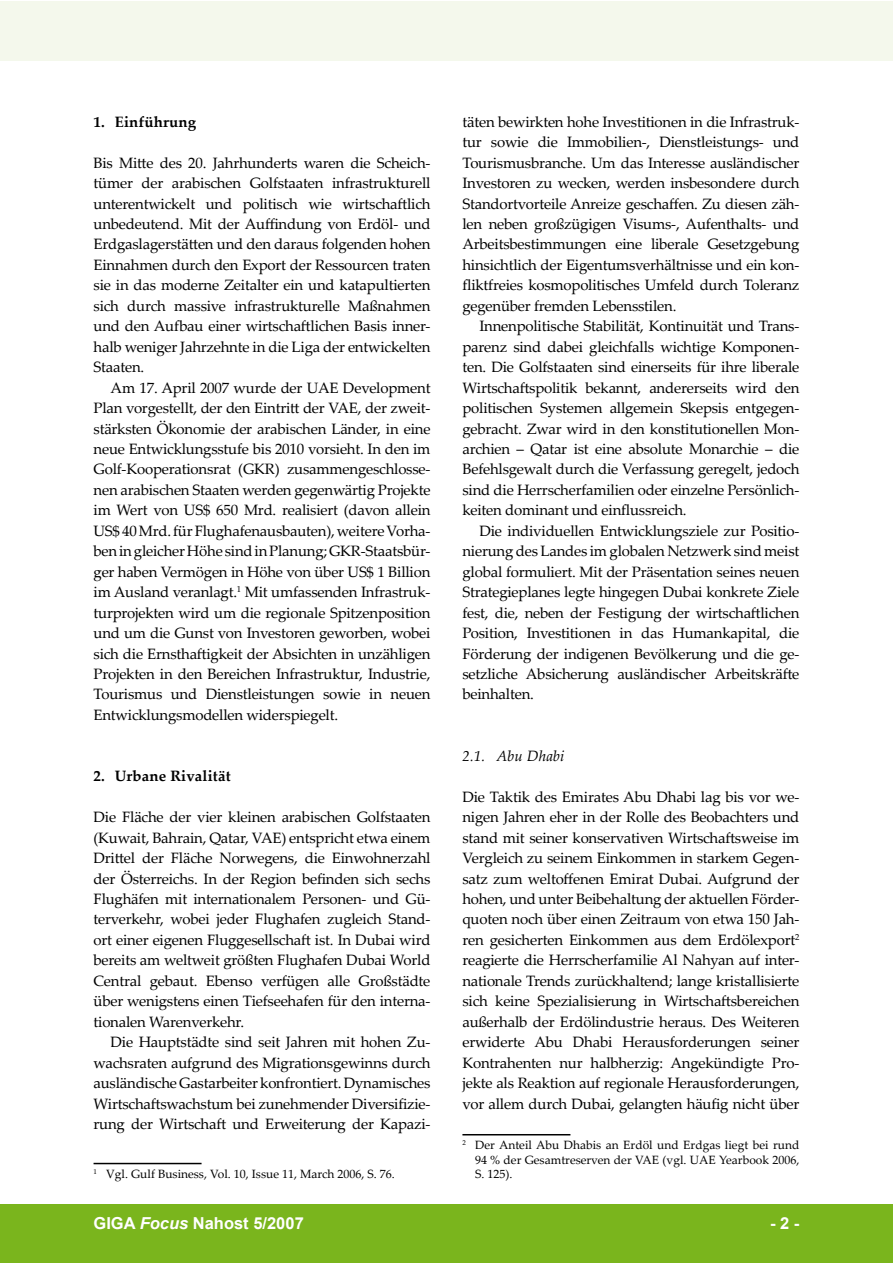
<style>
.page{position:relative;width:893px;height:1263px;background:#fff}
.page>*{position:absolute;margin:0;border:0;box-sizing:border-box;transform-origin:0 0}
.t1{font:700 16.5px "Arial";color:#fff}
.t2{font:15px/20.4px "Palatino Linotype";letter-spacing:-.015em;color:#000;text-align:justify}
.t3{font:700 15px "Palatino Linotype";letter-spacing:.01em;color:#000}
.t4{font:italic 15px "Palatino Linotype";letter-spacing:.01em;color:#000}
.t5{font:12px/14.4px "Palatino Linotype";color:#000;text-align:justify}
.s1{font-style:italic}
</style>
<div class="page">
<div style="left:0;top:1204px;width:893px;height:59px;background:#7ab51d"></div>
<div style="left:0;top:1px;width:893px;height:59px;background:#f4f8ec"></div>
<hr style="left:94px;top:1163px;width:108px;height:1px;background:#000">
<hr style="left:462px;top:1134px;width:108px;height:1px;background:#000">
<p class="t3" style="left:94px;top:111px;width:104px">1. Einführung</p>
<p class="t2" style="left:94px;top:152px;width:339px">Bis Mitte des 20. Jahrhunderts waren die Scheich&shy;tümer der arabischen Golfstaaten infrastrukturell unterentwickelt und politisch wie wirtschaftlich unbedeutend. Mit der Auffindung von Erdöl- und Erdgaslagerstätten und den daraus folgenden hohen Einnahmen durch den Export der Ressourcen traten sie in das moderne Zeitalter ein und katapultierten sich durch massive infrastrukturelle Maßnahmen und den Aufbau einer wirtschaftlichen Basis inner&shy;halb weniger Jahrzehnte in die Liga der entwickelten Staaten.</p>
<p class="t2" style="left:94px;top:377px;width:339px;text-indent:17px">Am 17. April 2007 wurde der UAE Development Plan vorgestellt, der den Eintritt der VAE, der zweit&shy;stärksten Ökonomie der arabischen Länder, in eine neue Entwicklungsstufe bis 2010 vorsieht. In den im Golf-Kooperationsrat (GKR) zusammengeschlosse&shy;nen arabischen Staaten werden gegenwärtig Projekte im Wert von US$ 650 Mrd. realisiert (davon allein US$ 40 Mrd. für Flughafenausbauten), weitere Vorha&shy;ben in gleicher Höhe sind in Planung; GKR-Staatsbür&shy;ger haben Vermögen in Höhe von über US$ 1 Billion im Ausland veranlagt. Mit umfassenden Infrastruk&shy;turprojekten wird um die regionale Spitzenposition und um die Gunst von Investoren geworben, wobei sich die Ernsthaftigkeit der Absichten in unzähligen Projekten in den Bereichen Infrastruktur, Industrie, Tourismus und Dienstleistungen sowie in neuen Entwicklungsmodellen widerspiegelt.</p>
<p class="t3" style="left:94px;top:765px;width:139px">2. Urbane Rivalität</p>
<p class="t2" style="left:94px;top:806px;width:339px">Die Fläche der vier kleinen arabischen Golfstaaten (Kuwait, Bahrain, Qatar, VAE) entspricht etwa einem Drittel der Fläche Norwegens, die Einwohnerzahl der Österreichs. In der Region befinden sich sechs Flughäfen mit internationalem Personen- und Gü&shy;terverkehr, wobei jeder Flughafen zugleich Stand&shy;ort einer eigenen Fluggesellschaft ist. In Dubai wird bereits am weltweit größten Flughafen Dubai World Central gebaut. Ebenso verfügen alle Großstädte über wenigstens einen Tiefseehafen für den interna&shy;tionalen Warenverkehr.</p>
<p class="t2" style="left:94px;top:1031px;width:338px;text-indent:17px">Die Hauptstädte sind seit Jahren mit hohen Zu&shy;wachsraten aufgrund des Migrationsgewinns durch ausländische Gastarbeiter konfrontiert. Dynamisches Wirtschaftswachstum bei zunehmender Diversifizie&shy;rung der Wirtschaft und Erweiterung der Kapazi-</p>
<p class="t5" style="left:106px;top:1166px;width:290px">Vgl. Gulf Business, Vol. 10, Issue 11, March 2006, S. 76.</p>
<p class="t2" style="left:462px;top:111px;width:338px">täten bewirkten hohe Investitionen in die Infrastruk&shy;tur sowie die Immobilien-, Dienstleistungs- und Tourismusbranche. Um das Interesse ausländischer Investoren zu wecken, werden insbesondere durch Standortvorteile Anreize geschaffen. Zu diesen zäh&shy;len neben großzügigen Visums-, Aufenthalts- und Arbeitsbestimmungen eine liberale Gesetzgebung hinsichtlich der Eigentumsverhältnisse und ein kon&shy;fliktfreies kosmopolitisches Umfeld durch Toleranz gegenüber fremden Lebensstilen.</p>
<p class="t2" style="left:462px;top:315px;width:338px;text-indent:17px">Innenpolitische Stabilität, Kontinuität und Trans&shy;parenz sind dabei gleichfalls wichtige Komponen&shy;ten. Die Golfstaaten sind einerseits für ihre liberale Wirtschaftspolitik bekannt, andererseits wird den politischen Systemen allgemein Skepsis entgegen&shy;gebracht. Zwar wird in den konstitutionellen Mon&shy;archien – Qatar ist eine absolute Monarchie – die Befehlsgewalt durch die Verfassung geregelt, jedoch sind die Herrscherfamilien oder einzelne Persönlich&shy;keiten dominant und einflussreich.</p>
<p class="t2" style="left:462px;top:520px;width:338px;text-indent:17px">Die individuellen Entwicklungsziele zur Positio&shy;nierung des Landes im globalen Netzwerk sind meist global formuliert. Mit der Präsentation seines neuen Strategieplanes legte hingegen Dubai konkrete Ziele fest, die, neben der Festigung der wirtschaftlichen Position, Investitionen in das Humankapital, die Förderung der indigenen Bevölkerung und die ge&shy;setzliche Absicherung ausländischer Arbeitskräfte beinhalten.</p>
<p class="t4" style="left:462px;top:745px;width:104px">2.1. Abu Dhabi</p>
<p class="t2" style="left:462px;top:786px;width:339px;text-align:left">Die Taktik des Emirates Abu Dhabi lag bis vor we&shy;nigen Jahren eher in der Rolle des Beobachters und stand mit seiner konservativen Wirtschaftsweise im Vergleich zu seinem Einkommen in starkem Gegen&shy;satz zum weltoffenen Emirat Dubai. Aufgrund der hohen, und unter Beibehaltung der aktuellen Förder&shy;quoten noch über einen Zeitraum von etwa 150 Jah&shy;ren gesicherten Einkommen aus dem Erdölexport reagierte die Herrscherfamilie Al Nahyan auf inter&shy;nationale Trends zurückhaltend; lange kristallisierte sich keine Spezialisierung in Wirtschaftsbereichen außerhalb der Erdölindustrie heraus. Des Weiteren erwiderte Abu Dhabi Herausforderungen seiner Kontrahenten nur halbherzig: Angekündigte Pro&shy;jekte als Reaktion auf regionale Herausforderungen, vor allem durch Dubai, gelangten häufig nicht über</p>
<p class="t5" style="left:475px;top:1137px;width:326px">Der Anteil Abu Dhabis an Erdöl und Erdgas liegt bei rund 94 % der Gesamtreserven der VAE (vgl. UAE Yearbook 2006, S. 125).</p>
<p class="t1" style="left:94px;top:1212px;width:212px">GIGA <span class="s1">Focus</span> Nahost 5/2007</p>
<p class="t1" style="left:770px;top:1212px;width:31px">- -</p>
</div>
